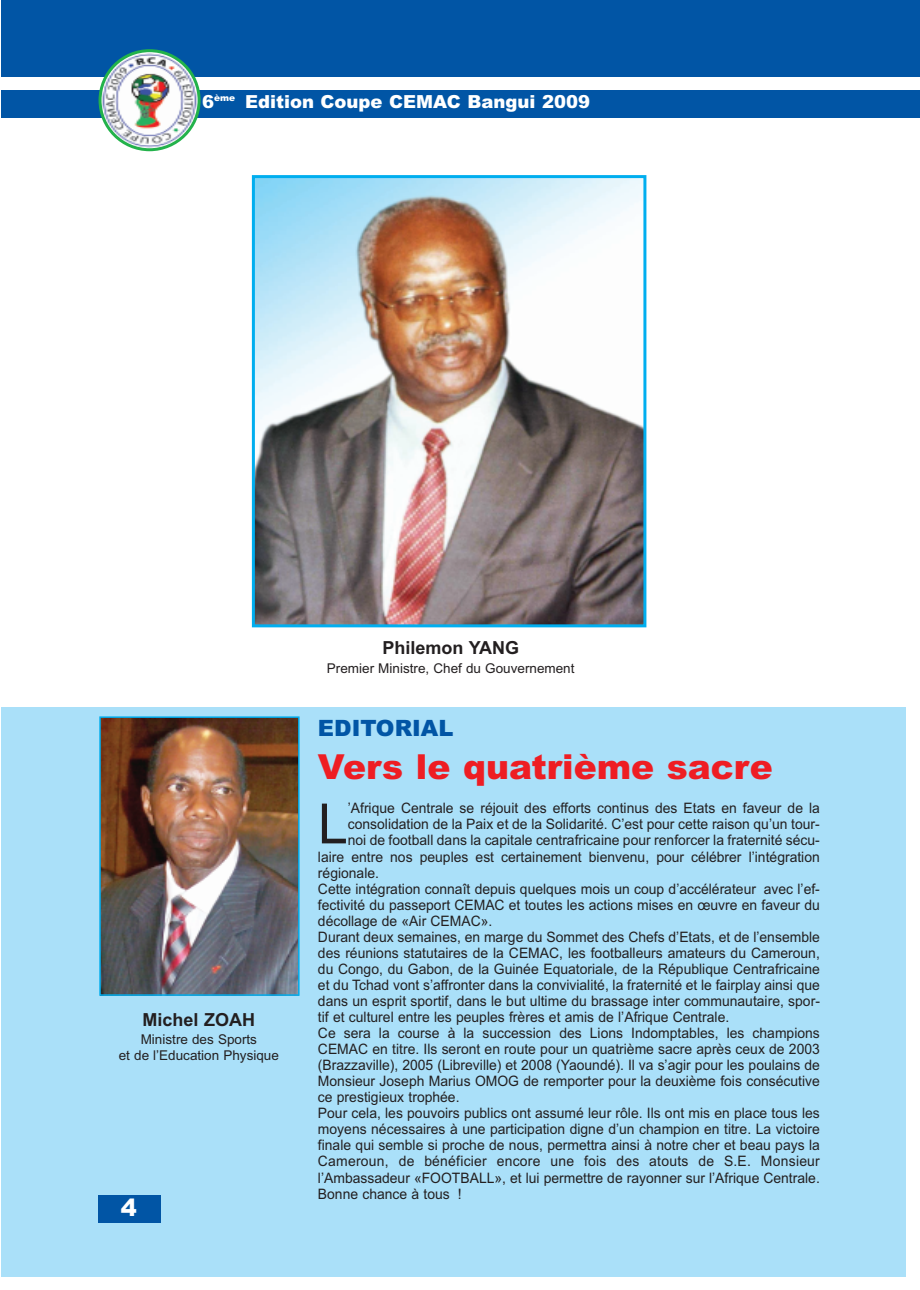
<style>
.page{position:relative;width:920px;height:1290px;background:#fff}
.page>*{position:absolute;margin:0;border:0;box-sizing:border-box;transform-origin:0 0}
.t1{font:55.5px "Arial";color:#231f20}
.t2{font:900 34.5px "Arial";color:#ee1d23}
.t3{font:900 24px "Arial";color:#fff}
.t4{font:900 22.5px "Arial";color:#0155a5}
.t5{font:900 18px "Arial";color:#fff}
.t6{font:700 18px "Arial";color:#231f20}
.t7{font:14.4px "Arial";color:#231f20}
.t8{font:14.4px "Arial";letter-spacing:.02em;color:#231f20}
.t9{font:13.5px/16.2px "Arial";color:#231f20;text-align:center}
</style>
<div class="page">
<div style="left:1px;top:707px;width:905px;height:569px;background:#aae0f9"></div>
<div style="left:906px;top:1px;width:14px;height:117px;background:#0155a5"></div>
<div style="left:906px;top:77px;width:14px;height:13px;background:#fff"></div>
<div style="left:1px;top:1px;width:905px;height:117px;background:#0155a5"></div>
<div style="left:1px;top:77px;width:905px;height:13px;background:#fff"></div>
<img style="left:99px;top:49px;width:102px;height:102px">
<div style="left:99px;top:1196px;width:62px;height:27px;background:#0155a5"></div>
<img style="left:256px;top:179px;width:386px;height:444px">
<div style="left:252px;top:175px;width:394px;height:452px;border:3px solid #00aeef"></div>
<img style="left:102px;top:719px;width:195px;height:274px">
<div style="left:99px;top:716px;width:201px;height:280px;border:2px solid #00aeef"></div>
<p class="t5" style="left:202px;top:91px;width:390px">6<sup>ème</sup> Edition Coupe CEMAC Bangui 2009</p>
<p class="t6" style="left:143px;top:1009px;width:114px">Michel ZOAH</p>
<p class="t9" style="left:119px;top:1031px;width:162px">Ministre des Sports<br>et de l’Education Physique</p>
<h3 class="t3" style="left:121px;top:1193px;width:18px">4</h3>
<p class="t6" style="left:382px;top:638px;width:138px">Philemon YANG</p>
<p class="t9" style="left:327px;top:660px;width:249px">Premier Ministre, Chef du Gouvernement</p>
<h3 class="t4" style="left:318px;top:715px;width:137px">EDITORIAL</h3>
<h2 class="t2" style="left:318px;top:747px;width:456px">Vers le quatrième sacre</h2>
<h1 class="t1" style="left:318px;top:792px;width:31px">L</h1>
<p class="t7" style="left:348px;top:800px;width:474px">’Afrique Centrale se réjouit des efforts continus des Etats en faveur de la</p>
<p class="t7" style="left:348px;top:816px;width:474px">consolidation de la Paix et de la Solidarité. C’est pour cette raison qu’un tour-</p>
<p class="t7" style="left:348px;top:832px;width:474px">noi de football dans la capitale centrafricaine pour renforcer la fraternité sécu-</p>
<p class="t7" style="left:318px;top:848px;width:503px">laire entre nos peuples est certainement bienvenu, pour célébrer l’intégration</p>
<p class="t7" style="left:318px;top:864px;width:63px">régionale.</p>
<p class="t7" style="left:318px;top:880px;width:503px">Cette intégration connaît depuis quelques mois un coup d’accélérateur avec l’ef-</p>
<p class="t7" style="left:318px;top:896px;width:503px">fectivité du passeport CEMAC et toutes les actions mises en œuvre en faveur du</p>
<p class="t7" style="left:318px;top:912px;width:176px">décollage de «Air CEMAC».</p>
<p class="t7" style="left:318px;top:928px;width:503px">Durant deux semaines, en marge du Sommet des Chefs d’Etats, et de l’ensemble</p>
<p class="t7" style="left:318px;top:944px;width:503px">des réunions statutaires de la CEMAC, les footballeurs amateurs du Cameroun,</p>
<p class="t7" style="left:318px;top:960px;width:503px">du Congo, du Gabon, de la Guinée Equatoriale, de la République Centrafricaine</p>
<p class="t7" style="left:318px;top:976px;width:503px">et du Tchad vont s’affronter dans la convivialité, la fraternité et le fairplay ainsi que</p>
<p class="t7" style="left:318px;top:992px;width:504px">dans un esprit sportif, dans le but ultime du brassage inter communautaire, spor-</p>
<p class="t7" style="left:318px;top:1009px;width:413px">tif et culturel entre les peuples frères et amis de l’Afrique Centrale.</p>
<p class="t7" style="left:318px;top:1025px;width:503px">Ce sera la course à la succession des Lions Indomptables, les champions</p>
<p class="t7" style="left:318px;top:1041px;width:503px">CEMAC en titre. Ils seront en route pour un quatrième sacre après ceux de 2003</p>
<p class="t7" style="left:318px;top:1057px;width:503px">(Brazzaville), 2005 (Libreville) et 2008 (Yaoundé). Il va s’agir pour les poulains de</p>
<p class="t7" style="left:318px;top:1073px;width:503px">Monsieur Joseph Marius OMOG de remporter pour la deuxième fois consécutive</p>
<p class="t7" style="left:318px;top:1089px;width:143px">ce prestigieux trophée.</p>
<p class="t7" style="left:318px;top:1105px;width:503px">Pour cela, les pouvoirs publics ont assumé leur rôle. Ils ont mis en place tous les</p>
<p class="t7" style="left:318px;top:1121px;width:503px">moyens nécessaires à une participation digne d’un champion en titre. La victoire</p>
<p class="t7" style="left:318px;top:1137px;width:503px">finale qui semble si proche de nous, permettra ainsi à notre cher et beau pays la</p>
<p class="t8" style="left:318px;top:1153px;width:503px">Cameroun, de bénéficier encore une fois des atouts de S.E. Monsieur</p>
<p class="t7" style="left:318px;top:1169px;width:503px">l’Ambassadeur «FOOTBALL», et lui permettre de rayonner sur l’Afrique Centrale.</p>
<p class="t7" style="left:318px;top:1185px;width:145px">Bonne chance à tous !</p>
</div>
